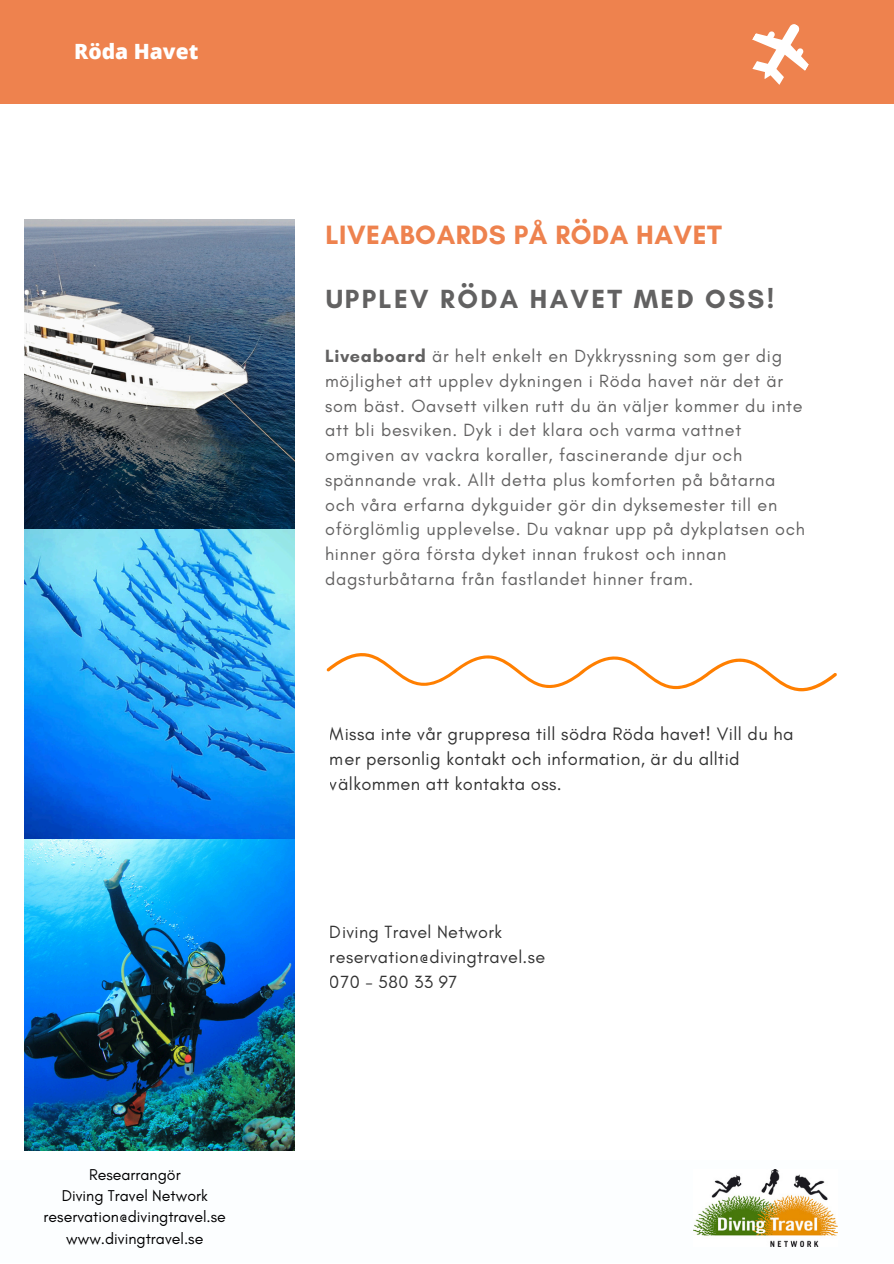
<style>
.page{position:relative;width:894px;height:1264px;background:#fff}
.page>*{position:absolute;margin:0;border:0;box-sizing:border-box;transform-origin:0 0}
.t1{font:700 27px "Glacial Indifference";letter-spacing:.02em;color:#ee824e}
.t2{font:700 26.7px "Glacial Indifference";letter-spacing:.09em;color:#3b3a3a}
.t3{font:800 21px "Open Sans";color:#fff}
.t4{font:18.3px/24.8px "Glacial Indifference";letter-spacing:.02em;color:#000}
.t5{font:18px/24.8px "Glacial Indifference";letter-spacing:.04em;color:#3b3a3a}
.t6{font:18px/24.8px "Glacial Indifference";letter-spacing:.02em;color:#000}
.t7{font:15.9px "Glacial Indifference";color:#000}
.s1{font-weight:700}
</style>
<div class="page">
<img style="left:25px;top:219px;width:270px;height:931px">
<div style="left:0;top:0;width:893px;height:104px;background:#ee824e"></div>
<svg style="left:752px;top:24px;width:57px;height:61px"></svg>
<img style="left:693px;top:1169px;width:144px;height:77px">
<svg style="left:326px;top:653px;width:510px;height:39px"></svg>
<h1 class="t3" style="left:74px;top:36px;width:126px">Röda Havet</h1>
<p class="t7" style="left:89px;top:1164px;width:93px">Researrangör</p>
<h2 class="t7" style="left:62px;top:1185px;width:147px">Diving Travel Network</h2>
<p class="t7" style="left:44px;top:1207px;width:184px">reservation@divingtravel.se</p>
<p class="t7" style="left:66px;top:1228px;width:138px">www.divingtravel.se</p>
<h1 class="t1" style="left:325px;top:218px;width:398px">LIVEABOARDS PÅ RÖDA HAVET</h1>
<h2 class="t2" style="left:325px;top:283px;width:450px">UPPLEV RÖDA HAVET MED OSS!</h2>
<p class="t5" style="left:325px;top:343px;width:481px"><span class="s1">Liveaboard</span> är helt enkelt en Dykkryssning som ger dig möjlighet att upplev dykningen i Röda havet när det är som bäst. Oavsett vilken rutt du än väljer kommer du inte att bli besviken. Dyk i det klara och varma vattnet omgiven av vackra koraller, fascinerande djur och spännande vrak. Allt detta plus komforten på båtarna och våra erfarna dykguider gör din dyksemester till en oförglömlig upplevelse. Du vaknar upp på dykplatsen och hinner göra första dyket innan frukost och innan dagsturbåtarna från fastlandet hinner fram.</p>
<p class="t4" style="left:330px;top:721px;width:465px">Missa inte vår gruppresa till södra Röda havet! Vill du ha mer personlig kontakt och information, är du alltid välkommen att kontakta oss.</p>
<p class="t6" style="left:330px;top:919px;width:217px">Diving Travel Network reservation@divingtravel.se<br>070 - 580 33 97</p>
</div>
